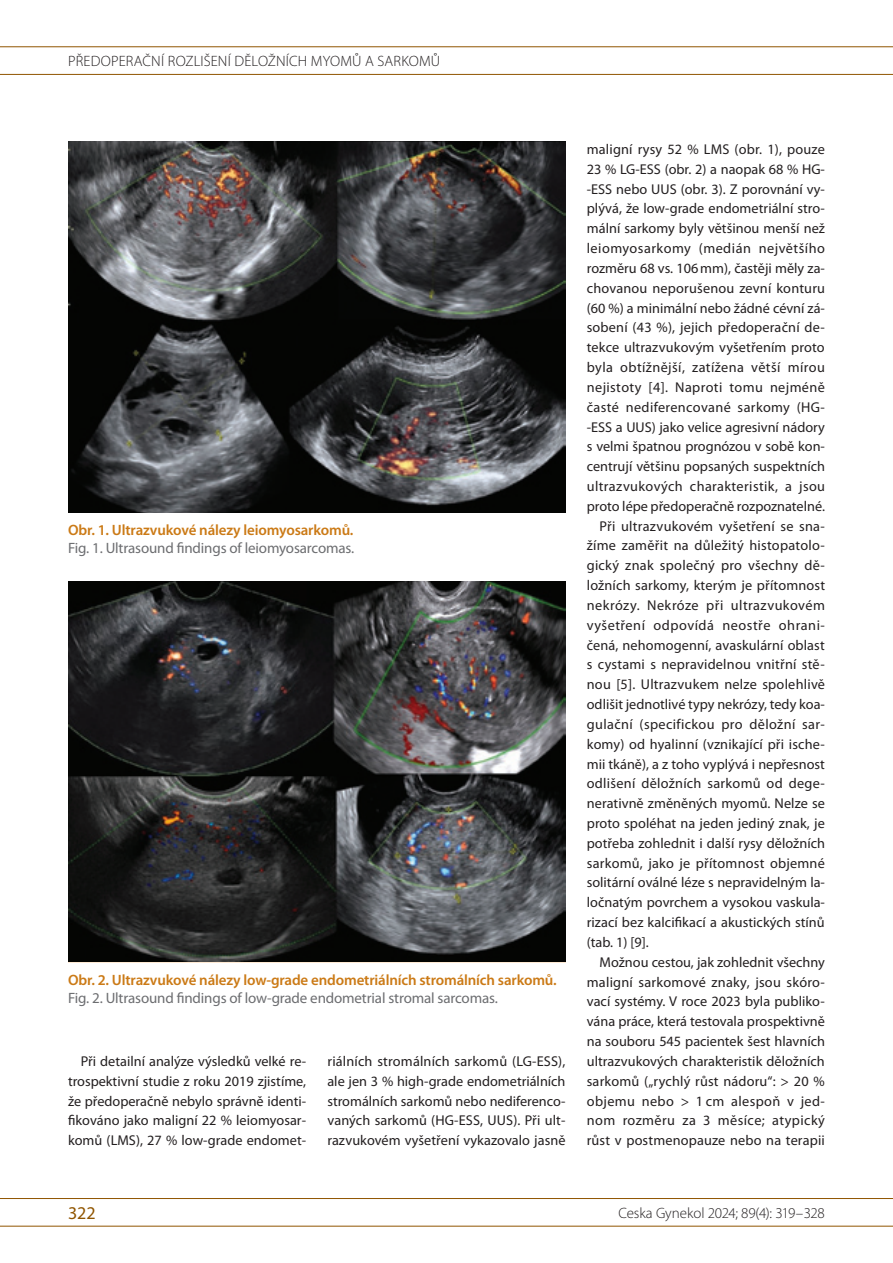
<style>
.page{position:relative;width:893px;height:1263px;background:#fff}
.page>*{position:absolute;margin:0;border:0;box-sizing:border-box;transform-origin:0 0}
.t1{font:18px "Myriad Pro";color:#905500}
.t2{font:600 15px "Myriad Pro";letter-spacing:-.01em;color:#cb7a16}
.t3{font:15px "Myriad Pro";letter-spacing:-.01em;color:#6c6d70}
.t4{font:300 15px "Myriad Pro";letter-spacing:.005em;color:#231f20}
.t5{font:300 15px "Myriad Pro";letter-spacing:-.015em;color:#231f20}
.t6{font:14.25px/19.8px "Myriad Pro";letter-spacing:.005em;color:#231f20;text-align:justify}
.t7{font:14.25px "Myriad Pro";letter-spacing:.03em;color:#231f20}
.t8{font:14.25px "Myriad Pro";letter-spacing:.025em;color:#231f20}
.t9{font:14.25px "Myriad Pro";letter-spacing:.035em;color:#231f20}
</style>
<div class="page">
<hr style="left:0;top:46px;width:893px;height:1px;background:#905500">
<hr style="left:0;top:74px;width:893px;height:1px;background:#905500">
<hr style="left:0;top:1198px;width:893px;height:1px;background:#905500">
<hr style="left:0;top:1226px;width:893px;height:1px;background:#905500">
<img style="left:68px;top:142px;width:498px;height:371px">
<img style="left:68px;top:581px;width:498px;height:381px">
<p class="t4" style="left:68px;top:53px;width:374px">PŘEDOPERAČN Í ROZLIŠEN Í DĚLOŽN ÍCH MYOMŮ A SARKOMŮ</p>
<p class="t2" style="left:68px;top:520px;width:287px">Obr. 1. Ultrazvukové nálezy leiomyosarkomů.</p>
<p class="t3" style="left:68px;top:538px;width:288px">Fig. 1. Ultrasound findings of leiomyosarcomas.</p>
<p class="t2" style="left:68px;top:970px;width:490px">Obr. 2. Ultrazvukové nálezy low-grade endometriálních stromálních sarkomů.</p>
<p class="t3" style="left:68px;top:988px;width:431px">Fig. 2. Ultrasound findings of low-grade endometrial stromal sarcomas.</p>
<p class="t6" style="left:68px;top:1051px;width:240px;text-indent:13px">Při detailní analýze výsledků velké re&shy;trospektivní studie z roku 2019 zjistíme, že předoperačně nebylo správně identi&shy;fikováno jako maligní 22 % leiomyosar&shy;komů (LMS), 27 % low-grade endomet-</p>
<p class="t6" style="left:327px;top:1051px;width:240px">riálních stromálních sarkomů (LG-ESS), ale jen 3 % high-grade endometriálních stromálních sarkomů nebo nediferenco&shy;vaných sarkomů (HG-ESS, UUS). Při ult&shy;razvukovém vyšetření vykazovalo jasně</p>
<p class="t6" style="left:587px;top:139px;width:240px">maligní rysy 52 % LMS (obr. 1), pouze</p>
<p class="t6" style="left:587px;top:159px;width:240px">23 % LG-ESS (obr. 2) a naopak 68 % HG-</p>
<p class="t6" style="left:587px;top:179px;width:240px">-ESS nebo UUS (obr. 3). Z porovnání vy-</p>
<p class="t6" style="left:587px;top:199px;width:240px">plývá, že low-grade endometriální stro-</p>
<p class="t6" style="left:587px;top:218px;width:240px">mální sarkomy byly většinou menší než</p>
<p class="t9" style="left:587px;top:239px;width:240px">leiomyosarkomy (medián největšího</p>
<p class="t6" style="left:587px;top:258px;width:240px">rozměru 68 vs. 106mm), častěji měly za-</p>
<p class="t6" style="left:587px;top:278px;width:240px">chovanou neporušenou zevní konturu</p>
<p class="t6" style="left:587px;top:298px;width:240px">(60 %) a minimální nebo žádné cévní zá-</p>
<p class="t6" style="left:587px;top:317px;width:240px">sobení (43 %), jejich předoperační de-</p>
<p class="t6" style="left:587px;top:337px;width:239px">tekce ultrazvukovým vyšetřením proto</p>
<p class="t7" style="left:587px;top:358px;width:240px">byla obtížnější, zatížena větší mírou</p>
<p class="t7" style="left:587px;top:378px;width:240px">nejistoty [4]. Naproti tomu nejméně</p>
<p class="t8" style="left:587px;top:398px;width:240px">časté nediferencované sarkomy (HG-</p>
<p class="t6" style="left:587px;top:417px;width:240px">-ESS a UUS) jako velice agresivní nádory</p>
<p class="t6" style="left:587px;top:436px;width:240px">s velmi špatnou prognózou v sobě kon-</p>
<p class="t6" style="left:587px;top:456px;width:240px">centrují většinu popsaných suspektních</p>
<p class="t7" style="left:587px;top:477px;width:240px">ultrazvukových charakteristik, a jsou</p>
<p class="t6" style="left:587px;top:496px;width:240px">proto lépe předoperačně rozpoznatelné.</p>
<p class="t6" style="left:600px;top:516px;width:227px">Při ultrazvukovém vyšetření se sna-</p>
<p class="t6" style="left:587px;top:535px;width:240px">žíme zaměřit na důležitý histopatolo-</p>
<p class="t6" style="left:587px;top:555px;width:240px">gický znak společný pro všechny dě-</p>
<p class="t6" style="left:587px;top:575px;width:240px">ložních sarkomy, kterým je přítomnost</p>
<p class="t7" style="left:587px;top:596px;width:240px">nekrózy. Nekróze při ultrazvukovém</p>
<p class="t9" style="left:587px;top:616px;width:240px">vyšetření odpovídá neostře ohrani-</p>
<p class="t6" style="left:587px;top:635px;width:239px">čená, nehomogenní, avaskulární oblast</p>
<p class="t6" style="left:587px;top:654px;width:240px">s cystami s nepravidelnou vnitřní stě-</p>
<p class="t6" style="left:587px;top:674px;width:240px">nou [5]. Ultrazvukem nelze spolehlivě</p>
<p class="t6" style="left:587px;top:694px;width:240px">odlišit jednotlivé typy nekrózy, tedy koa-</p>
<p class="t8" style="left:587px;top:715px;width:240px">gulační (specifickou pro děložní sar-</p>
<p class="t6" style="left:587px;top:734px;width:240px">komy) od hyalinní (vznikající při ische-</p>
<p class="t6" style="left:587px;top:754px;width:240px">mii tkáně), a z toho vyplývá i nepřesnost</p>
<p class="t6" style="left:587px;top:773px;width:240px">odlišení děložních sarkomů od dege-</p>
<p class="t6" style="left:587px;top:793px;width:240px">nerativně změněných myomů. Nelze se</p>
<p class="t6" style="left:587px;top:813px;width:239px">proto spoléhat na jeden jediný znak, je</p>
<p class="t6" style="left:587px;top:833px;width:240px">potřeba zohlednit i další rysy děložních</p>
<p class="t6" style="left:587px;top:853px;width:240px">sarkomů, jako je přítomnost objemné</p>
<p class="t6" style="left:587px;top:872px;width:240px">solitární oválné léze s nepravidelným la-</p>
<p class="t6" style="left:587px;top:892px;width:240px">ločnatým povrchem a vysokou vaskula-</p>
<p class="t6" style="left:587px;top:912px;width:239px">rizací bez kalcifikací a akustických stínů</p>
<p class="t6" style="left:587px;top:932px;width:64px">(tab. 1) [9].</p>
<p class="t6" style="left:600px;top:952px;width:227px">Možnou cestou, jak zohlednit všechny</p>
<p class="t6" style="left:587px;top:972px;width:240px">maligní sarkomové znaky, jsou skóro-</p>
<p class="t6" style="left:587px;top:991px;width:240px">vací systémy. V roce 2023 byla publiko-</p>
<p class="t6" style="left:587px;top:1011px;width:240px">vána práce, která testovala prospektivně</p>
<p class="t6" style="left:587px;top:1031px;width:240px">na souboru 545 pacientek šest hlavních</p>
<p class="t6" style="left:587px;top:1051px;width:239px">ultrazvukových charakteristik děložních</p>
<p class="t6" style="left:587px;top:1071px;width:239px">sarkomů („rychlý růst nádoru“: &gt; 20 %</p>
<p class="t8" style="left:587px;top:1092px;width:240px">objemu nebo &gt; 1 cm alespoň v jed-</p>
<p class="t7" style="left:587px;top:1112px;width:240px">nom rozměru za 3 měsíce; atypický</p>
<p class="t6" style="left:587px;top:1130px;width:240px">růst v postmenopauze nebo na terapii</p>
<p class="t1" style="left:68px;top:1202px;width:29px">322</p>
<p class="t5" style="left:618px;top:1205px;width:208px">CESKA GYNEKOL 2024; 89(4): 319–328</p>
</div>
